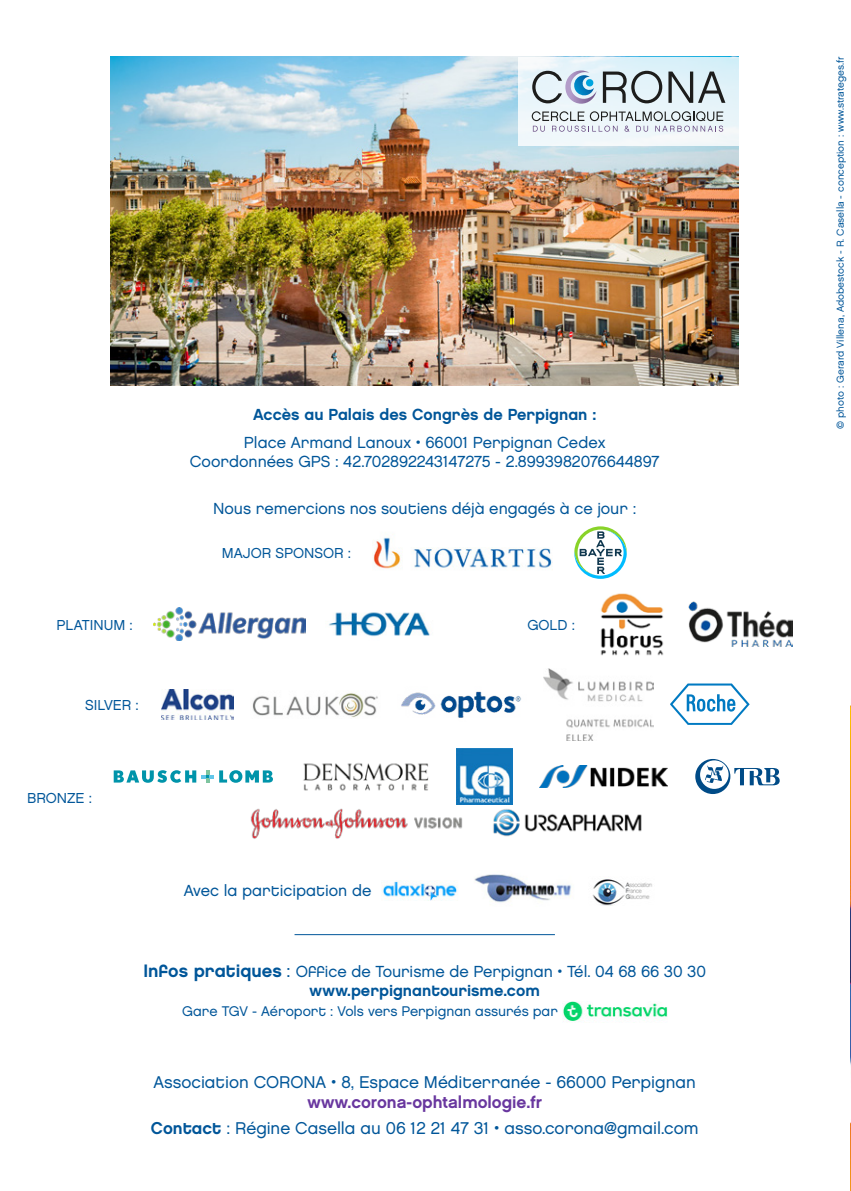
<style>
.page{position:relative;width:851px;height:1191px;background:#fff}
.page>*{position:absolute;margin:0;border:0;box-sizing:border-box;transform-origin:0 0}
.t1{font:17px "Chalet London Nineteen Eighty";color:#005699}
.t2{font:17px "Chalet New York Nineteen Sixty";color:#69379f}
.t3{font:16px/19.2px "Chalet London Nineteen Eighty";color:#005699;text-align:center}
.t4{font:16px "Chalet New York Nineteen Eighty";color:#005699}
.t5{font:14.4px "Chalet London Nineteen Eighty";color:#005699}
.t6{font:14px "Chalet London Nineteen Eighty";color:#005699}
.t7{font:10px "Chalet London Nineteen Sixty";color:#005699}
.s1{font-family:"Chalet New York Nineteen Eighty";font-size:18px}
.s2{font-size:18px}
.s3{font-family:"Chalet New York Nineteen Eighty"}
</style>
<div class="page">
<img style="left:850px;top:705px;width:1px;height:486px">
<img style="left:111px;top:57px;width:627px;height:329px">
<img style="left:562px;top:1001px;width:105px;height:21px">
<img style="left:381px;top:880px;width:76px;height:21px">
<img style="left:474px;top:874px;width:98px;height:29px">
<img style="left:592px;top:879px;width:60px;height:26px">
<svg style="left:574px;top:526px;width:52px;height:53px"></svg>
<img style="left:372px;top:537px;width:180px;height:32px">
<img style="left:688px;top:601px;width:104px;height:45px">
<img style="left:600px;top:593px;width:64px;height:63px">
<img style="left:153px;top:607px;width:152px;height:34px">
<img style="left:329px;top:612px;width:101px;height:25px">
<svg style="left:114px;top:770px;width:82px;height:12px"></svg>
<svg style="left:202px;top:770px;width:71px;height:12px"></svg>
<img style="left:456px;top:748px;width:56px;height:56px">
<img style="left:303px;top:763px;width:126px;height:28px">
<img style="left:539px;top:765px;width:128px;height:22px">
<svg style="left:695px;top:759px;width:84px;height:35px"></svg>
<img style="left:493px;top:809px;width:149px;height:28px">
<img style="left:250px;top:808px;width:213px;height:31px">
<svg style="left:518px;top:57px;width:220px;height:88px;fill:#eaf5fa"></svg>
<svg style="left:531px;top:111px;width:192px;height:21px"></svg>
<svg style="left:532px;top:70px;width:64px;height:34px;background:#aec2d2"></svg>
<svg style="left:668px;top:72px;width:57px;height:31px;background:#a3afb3"></svg>
<svg style="left:602px;top:71px;width:60px;height:32px;background:#a7b2b6"></svg>
<hr style="left:294px;top:934px;width:261px;height:1px;background:#005699">
<img style="left:401px;top:691px;width:120px;height:27px">
<img style="left:544px;top:668px;width:109px;height:72px">
<svg style="left:670px;top:683px;width:79px;height:42px"></svg>
<img style="left:252px;top:693px;width:126px;height:25px">
<img style="left:161px;top:689px;width:72px;height:30px">
<p class="t4" style="left:253px;top:404px;width:345px">Accès au Palais des Congrès de Perpignan :</p>
<p class="t3" style="left:190px;top:432px;width:471px">Place Armand Lanoux • 66001 Perpignan Cedex<br>Coordonnées GPS : 42.702892243147275 - 2.8993982076644897</p>
<p class="t3" style="left:213px;top:499px;width:424px">Nous remercions nos soutiens déjà engagés à ce jour :</p>
<p class="t5" style="left:222px;top:544px;width:131px">MAJOR SPONSOR :</p>
<p class="t5" style="left:57px;top:616px;width:78px">PLATINUM :</p>
<p class="t5" style="left:527px;top:616px;width:49px">GOLD :</p>
<p class="t5" style="left:85px;top:696px;width:55px">SILVER :</p>
<p class="t5" style="left:27px;top:789px;width:66px">BRONZE :</p>
<p class="t3" style="left:184px;top:880px;width:189px">Avec la participation de</p>
<p class="t3" style="left:143px;top:961px;width:564px"><span class="s1">Infos pratiques</span> <span class="s2">:</span> Office de Tourisme de Perpignan • Tél. 04 68 66 30 30</p>
<p class="t4" style="left:309px;top:980px;width:232px">www.perpignantourisme.com</p>
<p class="t6" style="left:182px;top:1002px;width:377px">Gare TGV - Aéroport : Vols vers Perpignan assurés par</p>
<p class="t1" style="left:153px;top:1071px;width:543px">Association CORONA • 8, Espace Méditerranée - 66000 Perpignan</p>
<p class="t2" style="left:307px;top:1092px;width:236px">www.corona-ophtalmologie.fr</p>
<p class="t1" style="left:151px;top:1118px;width:549px"><span class="s3">Contact</span> : Régine Casella au 06 12 21 47 31 • asso.corona@gmail.com</p>
<p class="t7" style="left:834px;top:429px;width:373px;rotate:-90deg">© photo : Gerard Villena, Adobestock - R. Casella - conception : www.strateges.fr</p>
</div>
